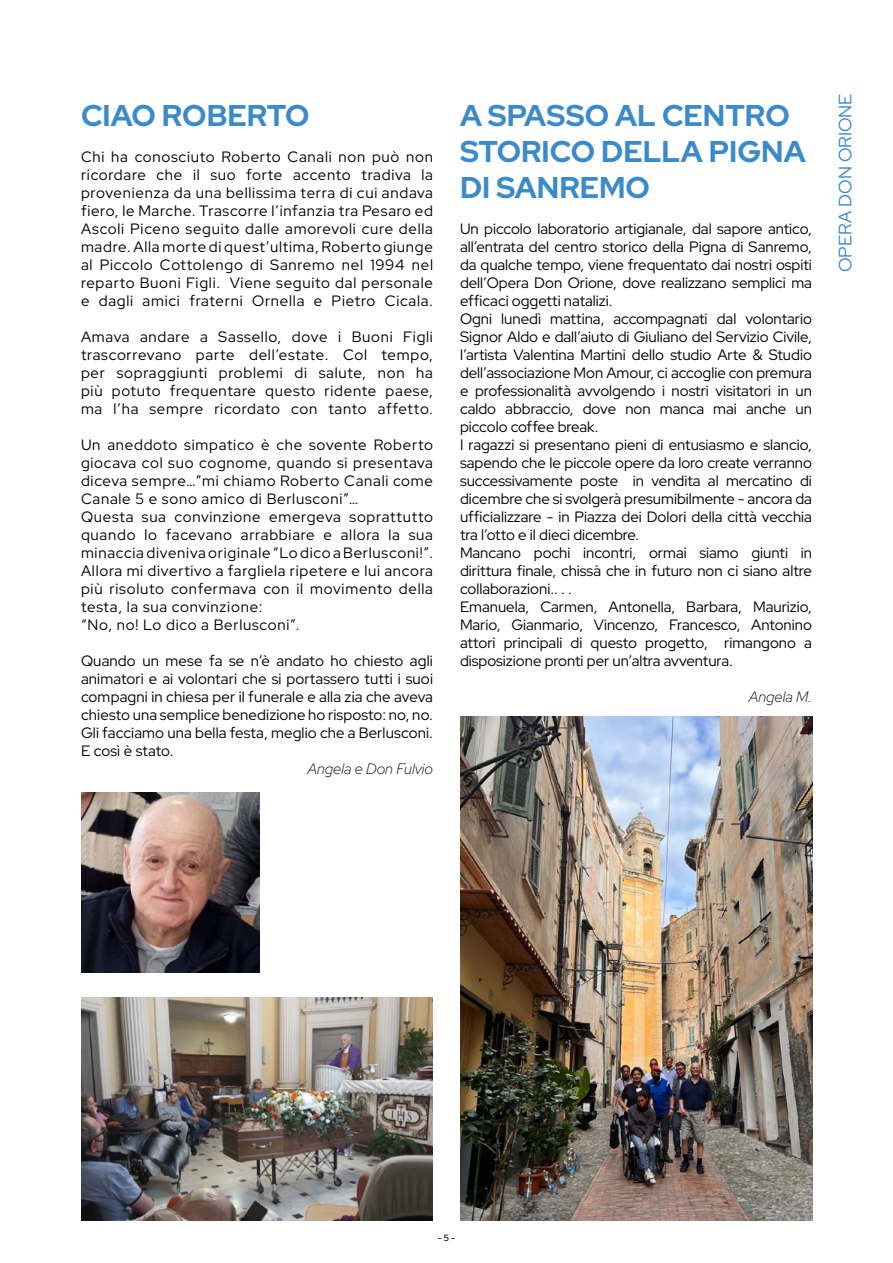
<style>
.page{position:relative;width:893px;height:1263px;background:#fff}
.page>*{position:absolute;margin:0;border:0;box-sizing:border-box;transform-origin:0 0}
.t1{font:700 30px/36px "Red Hat Display";color:#3b8aca}
.t2{font:18px "Red Hat Display";color:#3b8aca}
.t3{font:15px/18px "Red Hat Display";color:#000;text-align:justify}
.t4{font:15px/18px "Red Hat Display";letter-spacing:.05em;color:#000}
.t5{font:italic 300 15px "Red Hat Display";color:#000}
.t6{font:500 9px "Red Hat Display";color:#000}
</style>
<div class="page">
<img style="left:81px;top:998px;width:352px;height:222px">
<img style="left:81px;top:792px;width:179px;height:180px">
<img style="left:460px;top:716px;width:352px;height:504px">
<h1 class="t1" style="left:81px;top:97px;width:230px">CIAO ROBERTO</h1>
<p class="t3" style="left:81px;top:147px;width:353px">Chi ha conosciuto Roberto Canali non può non ricordare che il suo forte accento tradiva la provenienza da una bellissima terra di cui andava fiero, le Marche. Trascorre l’infanzia tra Pesaro ed Ascoli Piceno seguito dalle amorevoli cure della madre. Alla morte di quest’ultima, Roberto giunge al Piccolo Cottolengo di Sanremo nel 1994 nel reparto Buoni Figli. Viene seguito dal personale e dagli amici fraterni Ornella e Pietro Cicala.</p>
<p class="t3" style="left:81px;top:327px;width:353px">Amava andare a Sassello, dove i Buoni Figli trascorrevano parte dell’estate. Col tempo, per sopraggiunti problemi di salute, non ha più potuto frequentare questo ridente paese, ma l’ha sempre ricordato con tanto affetto.</p>
<p class="t4" style="left:81px;top:435px;width:353px">Un aneddoto simpatico è che sovente Roberto giocava col suo cognome, quando si presentava diceva sempre…”mi chiamo Roberto Canali come Canale 5 e sono amico di Berlusconi”…<br>Questa sua convinzione emergeva soprattutto quando lo facevano arrabbiare e allora la sua minaccia diveniva originale “Lo dico a Berlusconi!”.<br>Allora mi divertivo a fargliela ripetere e lui ancora più risoluto confermava con il movimento della testa, la sua convinzione:<br>“No, no! Lo dico a Berlusconi”.</p>
<p class="t3" style="left:81px;top:651px;width:353px">Quando un mese fa se n’è andato ho chiesto agli animatori e ai volontari che si portassero tutti i suoi compagni in chiesa per il funerale e alla zia che aveva chiesto una semplice benedizione ho risposto: no, no.<br>Gli facciamo una bella festa, meglio che a Berlusconi.<br>E così è stato.</p>
<p class="t5" style="left:307px;top:759px;width:127px">Angela e Don Fulvio</p>
<h1 class="t1" style="left:460px;top:97px;width:347px">A SPASSO AL CENTRO<br>STORICO DELLA PIGNA<br>DI SANREMO</h1>
<p class="t3" style="left:460px;top:219px;width:354px;text-align:left">Un piccolo laboratorio artigianale, dal sapore antico, all’entrata del centro storico della Pigna di Sanremo, da qualche tempo, viene frequentato dai nostri ospiti dell’Opera Don Orione, dove realizzano semplici ma efficaci oggetti natalizi.<br>Ogni lunedì mattina, accompagnati dal volontario Signor Aldo e dall’aiuto di Giuliano del Servizio Civile, l’artista Valentina Martini dello studio Arte &amp; Studio dell’associazione Mon Amour, ci accoglie con premura e professionalità avvolgendo i nostri visitatori in un caldo abbraccio, dove non manca mai anche un piccolo coffee break.<br>I ragazzi si presentano pieni di entusiasmo e slancio, sapendo che le piccole opere da loro create verranno successivamente poste in vendita al mercatino di dicembre che si svolgerà presumibilmente - ancora da ufficializzare - in Piazza dei Dolori della città vecchia tra l’otto e il dieci dicembre.<br>Mancano pochi incontri, ormai siamo giunti in dirittura finale, chissà che in futuro non ci siano altre collaborazioni.. . .<br>Emanuela, Carmen, Antonella, Barbara, Maurizio, Mario, Gianmario, Vincenzo, Francesco, Antonino attori principali di questo progetto, rimangono a disposizione pronti per un’altra avventura.</p>
<p class="t5" style="left:749px;top:687px;width:65px">Angela M.</p>
<p class="t2" style="left:833px;top:272px;width:180px;rotate:-90deg">OPERA DON ORIONE</p>
<p class="t6" style="left:438px;top:1232px;width:19px">- 5 -</p>
</div>
